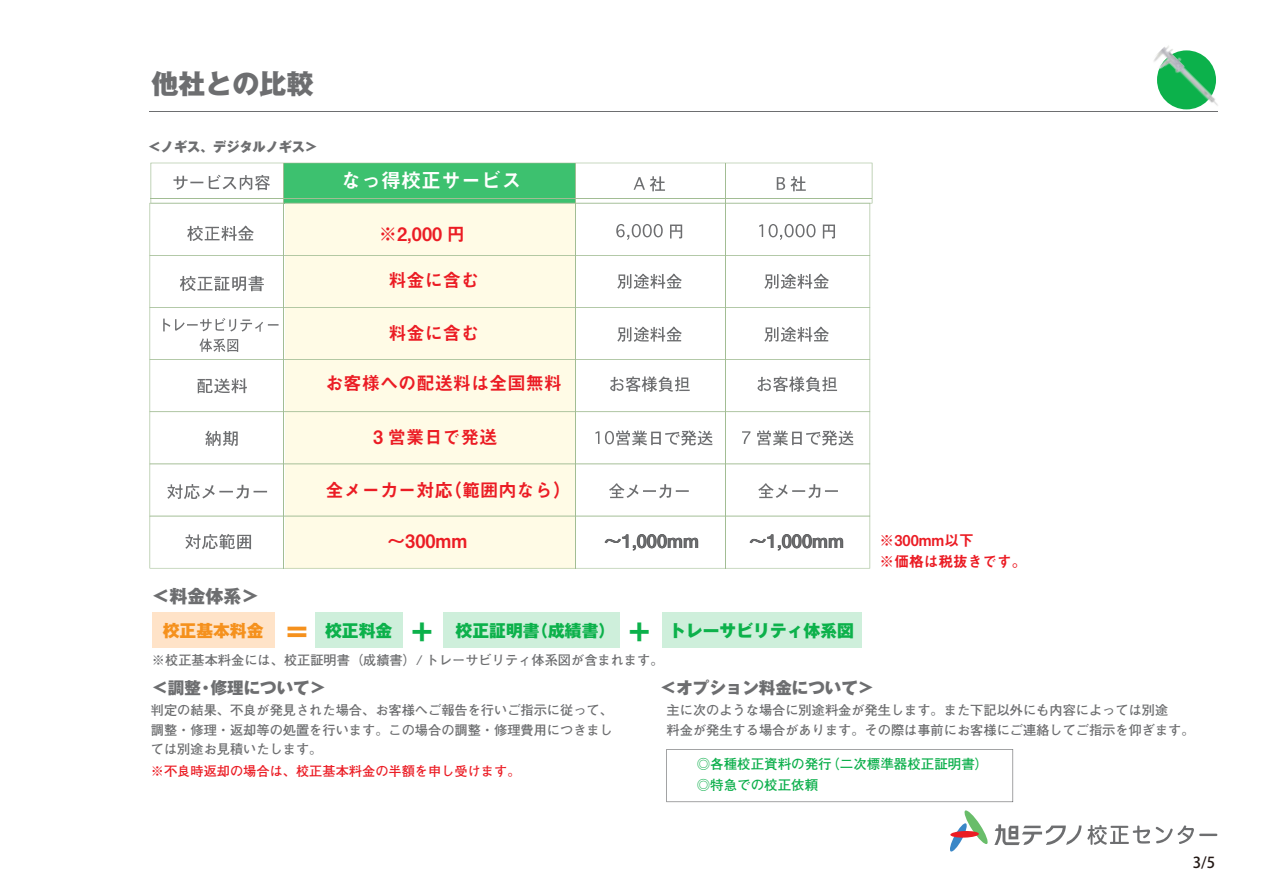
<style>
.page{position:relative;width:1263px;height:893px;background:#fff}
.page>*{position:absolute;margin:0;border:0;box-sizing:border-box;transform-origin:0 0}
.t1{font:800 27px "Gothic MB101 Pro";color:#6d6e70}
.t2{font:20.4px "Midashi Go Pro MB31";color:#fff}
.t3{font:18.45px "Midashi Go Pro MB31";color:#eb1c24}
.t4{font:18.45px "Midashi Go Pro MB31";color:#000}
.t5{font:800 18px "Gothic MB101 Pro";color:#6d6e70}
.t6{font:800 16.8px "Gothic MB101 Pro";color:#0cb14b}
.t7{font:800 16.5px "Gothic MB101 Pro";color:#6d6e70}
.t8{font:15px/21.5px "Midashi Go Pro MB31";color:#eb1c24}
.t9{font:500 15px "Koz Go Pro";color:#231815}
.t10{font:700 13.5px/21px "Futo Go B101 Pro";color:#0caf4b}
.t11{font:800 13.5px "Gothic MB101 Pro";color:#6d6e70}
.t12{font:700 13.2px/19.5px "Futo Go B101 Pro";color:#6d6e70}
.t13{font:700 13.2px "Futo Go B101 Pro";color:#eb1c24}
.s1{color:#f5911d}
.s2{font-size:25.2px;color:#f5911d}
.s3{font-size:25.2px}
</style>
<div class="page">
<div style="left:152px;top:612px;width:122px;height:36px;background:#ffe3c8"></div>
<div style="left:315px;top:612px;width:87px;height:36px;background:#ceefdb"></div>
<div style="left:443px;top:612px;width:176px;height:36px;background:#ceefdb"></div>
<div style="left:662px;top:612px;width:199px;height:36px;background:#ceefdb"></div>
<svg style="left:666px;top:749px;width:347px;height:53px"></svg>
<svg style="left:1087px;top:825px;width:63px;height:20px"></svg>
<svg style="left:1156px;top:825px;width:61px;height:19px"></svg>
<svg style="left:950px;top:810px;width:131px;height:42px"></svg>
<hr style="left:150px;top:112px;width:1068px;height:1px;background:#6d6e70">
<svg style="left:149px;top:163px;width:723px;height:405px"></svg>
<img style="left:1149px;top:45px;width:69px;height:68px">
<h1 class="t1" style="left:151px;top:61px;width:163px">他社との比較</h1>
<p class="t11" style="left:148px;top:135px;width:172px">＜ノギス、デジタルノギス＞</p>
<h2 class="t2" style="left:341px;top:164px;width:182px">なっ得校正サービス</h2>
<h3 class="t3" style="left:379px;top:219px;width:88px">※2,000 円</h3>
<h3 class="t3" style="left:388px;top:266px;width:93px">料金に含む</h3>
<h3 class="t3" style="left:388px;top:319px;width:93px">料金に含む</h3>
<h3 class="t3" style="left:325px;top:368px;width:238px">お客様への配送料は全国無料</h3>
<h3 class="t3" style="left:373px;top:422px;width:125px">3 営業日で発送</h3>
<h3 class="t3" style="left:325px;top:475px;width:247px">全メーカー対応（範囲内なら）</h3>
<h3 class="t5" style="left:151px;top:581px;width:109px">＜料金体系＞</h3>
<h3 class="t3" style="left:387px;top:527px;width:82px">～300mm</h3>
<h3 class="t4" style="left:604px;top:527px;width:97px">～1,000mm</h3>
<h3 class="t4" style="left:749px;top:527px;width:97px">～1,000mm</h3>
<p class="t6" style="left:163px;top:616px;width:693px"><span class="s1">校正基本料金</span> <span class="s2">＝</span> 校正料金 <span class="s3">＋</span> 校正証明書（成績書） <span class="s3">＋</span> トレーサビリティ体系図</p>
<p class="t12" style="left:152px;top:649px;width:513px">※校正基本料金には、校正証明書（成績書）/ トレーサビリティ体系図が含まれます。</p>
<p class="t7" style="left:151px;top:673px;width:176px">＜調整・修理について＞</p>
<p class="t7" style="left:660px;top:673px;width:216px">＜オプション料金について＞</p>
<p class="t8" style="left:880px;top:528px;width:148px">※300mm以下<br>※価格は税抜きです。</p>
<p class="t12" style="left:151px;top:699px;width:463px;text-align:justify">判定の結果、不良が発見された場合、お客様へご報告を行いご指示に従って、調整・修理・返却等の処置を行います。この場合の調整・修理費用につきましては別途お見積いたします。</p>
<p class="t13" style="left:151px;top:760px;width:371px">※不良時返却の場合は、校正基本料金の半額を申し受けます。</p>
<p class="t12" style="left:667px;top:699px;width:530px">主に次のような場合に別途料金が発生します。また下記以外にも内容によっては別途<br>料金が発生する場合があります。その際は事前にお客様にご連絡してご指示を仰ぎます。</p>
<p class="t10" style="left:697px;top:751px;width:293px">◎各種校正資料の発行（二次標準器校正証明書）◎特急での校正依頼</p>
<p class="t9" style="left:1193px;top:853px;width:24px">3/5</p>
</div>
